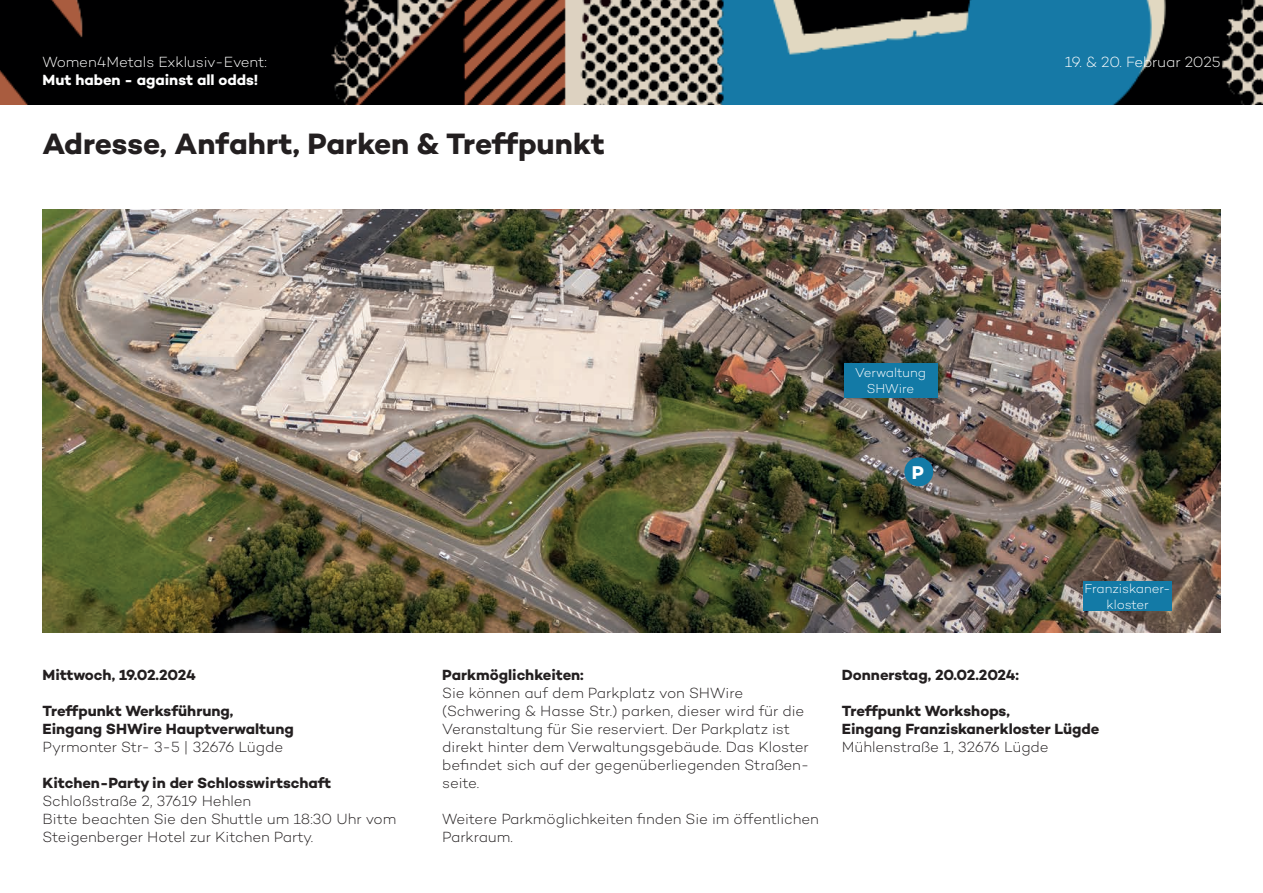
<style>
.page{position:relative;width:1263px;height:893px;background:#fff}
.page>*{position:absolute;margin:0;border:0;box-sizing:border-box;transform-origin:0 0}
.t1{font:700 30px "Campton";letter-spacing:-.005em;color:#231f20}
.t2{font:700 18.9px "Campton";color:#fff}
.t3{font:300 15px/18px "Campton";letter-spacing:-.005em;color:#231f20}
.t4{font:700 15px/18px "Campton";letter-spacing:-.005em;color:#231f20}
.t5{font:300 15px "Campton";letter-spacing:-.01em;color:#fff}
.t6{font:700 15px "Campton";color:#fff}
.t7{font:300 13.2px/15.9px "Campton";color:#fff;text-align:center}
</style>
<div class="page">
<img style="left:0;top:0;width:1263px;height:104px">
<img style="left:43px;top:209px;width:1177px;height:424px">
<div style="left:904px;top:457px;width:29px;height:29px;background:#137aa6;border-radius:50%"></div>
<div style="left:1083px;top:581px;width:89px;height:30px;background:#137aa6"></div>
<div style="left:844px;top:363px;width:93px;height:34px;background:#137aa6"></div>
<p class="t5" style="left:43px;top:52px;width:226px">Women4Metals Exklusiv-Event:</p>
<p class="t6" style="left:43px;top:70px;width:217px">Mut haben - against all odds!</p>
<h1 class="t1" style="left:43px;top:125px;width:564px">Adresse, Anfahrt, Parken &amp; Treffpunkt</h1>
<p class="t5" style="left:1065px;top:52px;width:157px">19. &amp; 20. Februar 2025</p>
<p class="t4" style="left:43px;top:665px;width:155px">Mittwoch, 19.02.2024</p>
<p class="t4" style="left:43px;top:701px;width:253px">Treffpunkt Werksführung,<br>Eingang SHWire Hauptverwaltung</p>
<p class="t3" style="left:43px;top:737px;width:242px">Pyrmonter Str- 3-5 | 32676 Lügde</p>
<p class="t4" style="left:43px;top:773px;width:290px">Kitchen-Party in der Schlosswirtschaft</p>
<p class="t3" style="left:43px;top:791px;width:355px">Schloßstraße 2, 37619 Hehlen<br>Bitte beachten Sie den Shuttle um 18:30 Uhr vom<br>Steigenberger Hotel zur Kitchen Party.</p>
<p class="t7" style="left:855px;top:365px;width:72px">Verwaltung<br>SHWire</p>
<p class="t2" style="left:912px;top:461px;width:14px">P</p>
<p class="t4" style="left:442px;top:665px;width:143px">Parkmöglichkeiten:</p>
<p class="t3" style="left:442px;top:683px;width:369px">Sie können auf dem Parkplatz von SHWire (Schwering &amp; Hasse Str.) parken, dieser wird für die Veranstaltung für Sie reserviert. Der Parkplatz ist direkt hinter dem Verwaltungsgebäude. Das Kloster befindet sich auf der gegenüberliegenden Straßen&shy;seite.</p>
<p class="t3" style="left:442px;top:809px;width:378px">Weitere Parkmöglichkeiten finden Sie im öffentlichen<br>Parkraum.</p>
<p class="t7" style="left:1084px;top:581px;width:88px">Franziskaner&shy;kloster</p>
<p class="t4" style="left:842px;top:665px;width:179px">Donnerstag, 20.02.2024:</p>
<p class="t4" style="left:842px;top:701px;width:259px">Treffpunkt Workshops,<br>Eingang Franziskanerkloster Lügde</p>
<p class="t3" style="left:842px;top:737px;width:208px">Mühlenstraße 1, 32676 Lügde</p>
</div>
